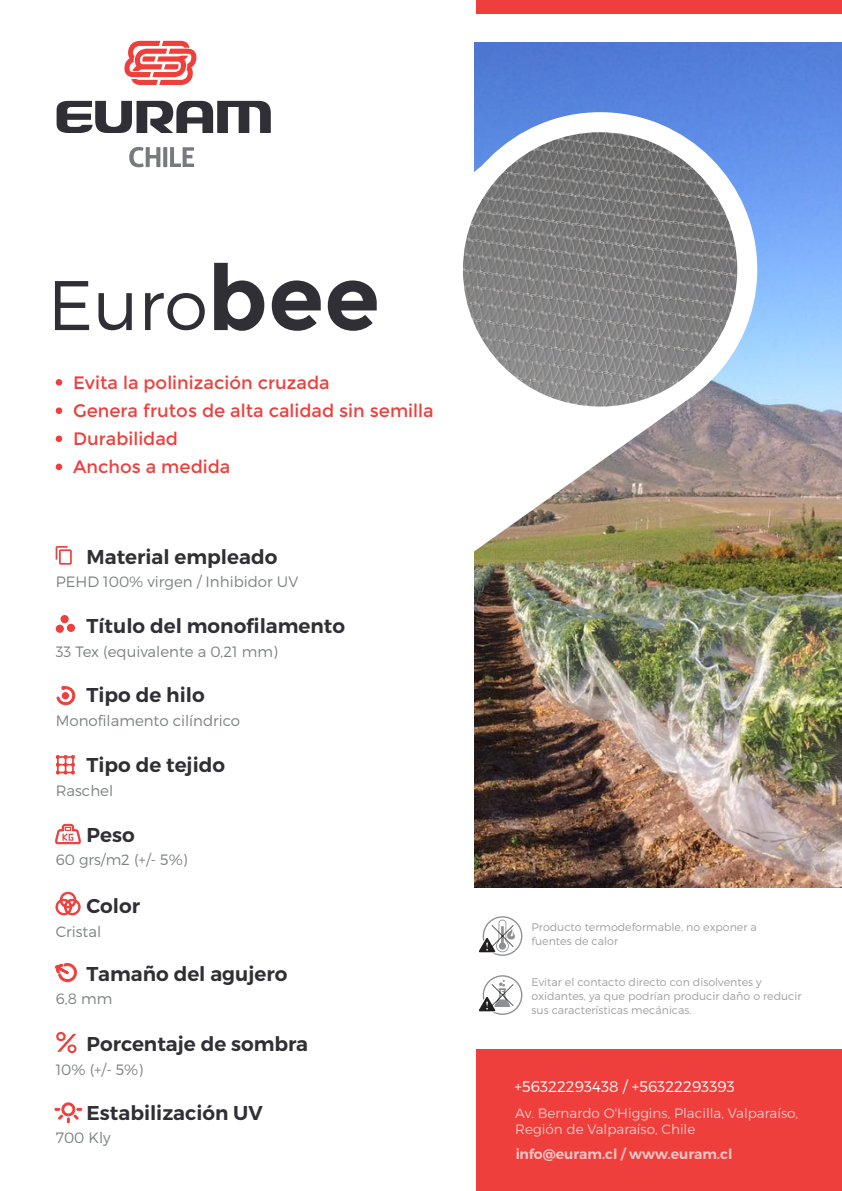
<style>
.page{position:relative;width:842px;height:1191px;background:#fff}
.page>*{position:absolute;margin:0;border:0;box-sizing:border-box;transform-origin:0 0}
.t1{font:300 70px "Montserrat";color:#312f36}
.t2{font:600 20px "Montserrat";color:#312f36}
.t3{font:18px/28px "Montserrat";color:#ee3f3c}
.t4{font:300 15.4px "Montserrat";color:#fff}
.t5{font:300 15px "Montserrat";color:#7d8181}
.t6{font:600 14px "Montserrat";color:#fff}
.t7{font:300 13.6px/16.4px "Montserrat";color:#fff}
.t8{font:300 11px/14px "Montserrat";color:#9d9fa2}
.s1{font-weight:700;font-size:90.6px}
</style>
<div class="page">
<svg style="left:479px;top:916px;width:43px;height:40px"></svg>
<svg style="left:479px;top:975px;width:43px;height:40px"></svg>
<svg style="left:129px;top:147px;width:65px;height:20px"></svg>
<svg style="left:57px;top:101px;width:214px;height:32px"></svg>
<svg style="left:124px;top:41px;width:73px;height:44px"></svg>
<div style="left:477px;top:0;width:365px;height:14px;background:#ee3f3c"></div>
<div style="left:477px;top:1049px;width:365px;height:142px;background:#ee3f3c"></div>
<img style="left:474px;top:43px;width:368px;height:844px">
<div style="left:56px;top:379px;width:6px;height:7px;background:#ee3f3c;border-radius:50%"></div>
<div style="left:56px;top:407px;width:6px;height:7px;background:#ee3f3c;border-radius:50%"></div>
<div style="left:56px;top:435px;width:6px;height:7px;background:#ee3f3c;border-radius:50%"></div>
<div style="left:56px;top:463px;width:6px;height:7px;background:#ee3f3c;border-radius:50%"></div>
<svg style="left:56px;top:546px;width:16px;height:18px"></svg>
<svg style="left:56px;top:686px;width:20px;height:19px"></svg>
<svg style="left:56px;top:755px;width:19px;height:19px"></svg>
<svg style="left:55px;top:824px;width:26px;height:20px"></svg>
<svg style="left:55px;top:963px;width:22px;height:19px"></svg>
<svg style="left:55px;top:891px;width:26px;height:24px"></svg>
<svg style="left:56px;top:1032px;width:20px;height:21px"></svg>
<svg style="left:55px;top:1102px;width:27px;height:21px"></svg>
<img style="left:474px;top:426px;width:210px;height:175px">
<svg style="left:463px;top:112px;width:294px;height:314px"></svg>
<img style="left:463px;top:132px;width:274px;height:274px;border-radius:137px">
<div style="left:61px;top:615px;width:8px;height:8px;background:#ee3f3c;border-radius:50%"></div>
<div style="left:67px;top:624px;width:8px;height:8px;background:#ee3f3c;border-radius:50%"></div>
<div style="left:56px;top:624px;width:8px;height:9px;background:#ee3f3c;border-radius:50%"></div>
<h1 class="t1" style="left:48px;top:262px;width:334px">Euro<span class="s1">bee</span></h1>
<h3 class="t3" style="left:73px;top:368px;width:362px">Evita la polinización cruzada<br>Genera frutos de alta calidad sin semilla<br>Durabilidad<br>Anchos a medida</h3>
<h2 class="t2" style="left:87px;top:544px;width:192px">Material empleado</h2>
<h3 class="t5" style="left:56px;top:573px;width:244px">PEHD 100% virgen / Inhibidor UV</h3>
<h2 class="t2" style="left:87px;top:613px;width:260px">Título del monofilamento</h2>
<h3 class="t5" style="left:56px;top:642px;width:224px">33 Tex (equivalente a 0,21 mm)</h3>
<h2 class="t2" style="left:87px;top:683px;width:120px">Tipo de hilo</h2>
<h3 class="t5" style="left:56px;top:711px;width:186px">Monofilamento cilíndrico</h3>
<h2 class="t2" style="left:87px;top:752px;width:140px">Tipo de tejido</h2>
<h3 class="t5" style="left:56px;top:781px;width:59px">Raschel</h3>
<h2 class="t2" style="left:87px;top:822px;width:50px">Peso</h2>
<h3 class="t5" style="left:56px;top:850px;width:133px">60 grs/m2 (+/- 5%)</h3>
<h2 class="t2" style="left:87px;top:893px;width:55px">Color</h2>
<h3 class="t5" style="left:56px;top:922px;width:47px">Cristal</h3>
<h2 class="t2" style="left:87px;top:961px;width:202px">Tamaño del agujero</h2>
<h3 class="t5" style="left:56px;top:989px;width:58px">6,8 mm</h3>
<h2 class="t2" style="left:87px;top:1031px;width:223px">Porcentaje de sombra</h2>
<h3 class="t5" style="left:56px;top:1060px;width:89px">10% (+/- 5%)</h3>
<h2 class="t2" style="left:87px;top:1100px;width:178px">Estabilización UV</h2>
<h3 class="t5" style="left:56px;top:1128px;width:56px">700 Kly</h3>
<p class="t8" style="left:531px;top:919px;width:227px">Producto termodeformable, no exponer a fuentes de calor</p>
<p class="t8" style="left:531px;top:974px;width:271px">Evitar el contacto directo con disolventes y oxidantes, ya que podrían producir daño o reducir sus características mecánicas.</p>
<h3 class="t4" style="left:515px;top:1077px;width:222px">+56322293438 / +56322293393</h3>
<p class="t7" style="left:515px;top:1104px;width:284px">Av. Bernardo O'Higgins, Placilla, Valparaíso,<br>Región de Valparaíso, Chile</p>
<p class="t6" style="left:515px;top:1145px;width:219px">info@euram.cl / www.euram.cl</p>
</div>
